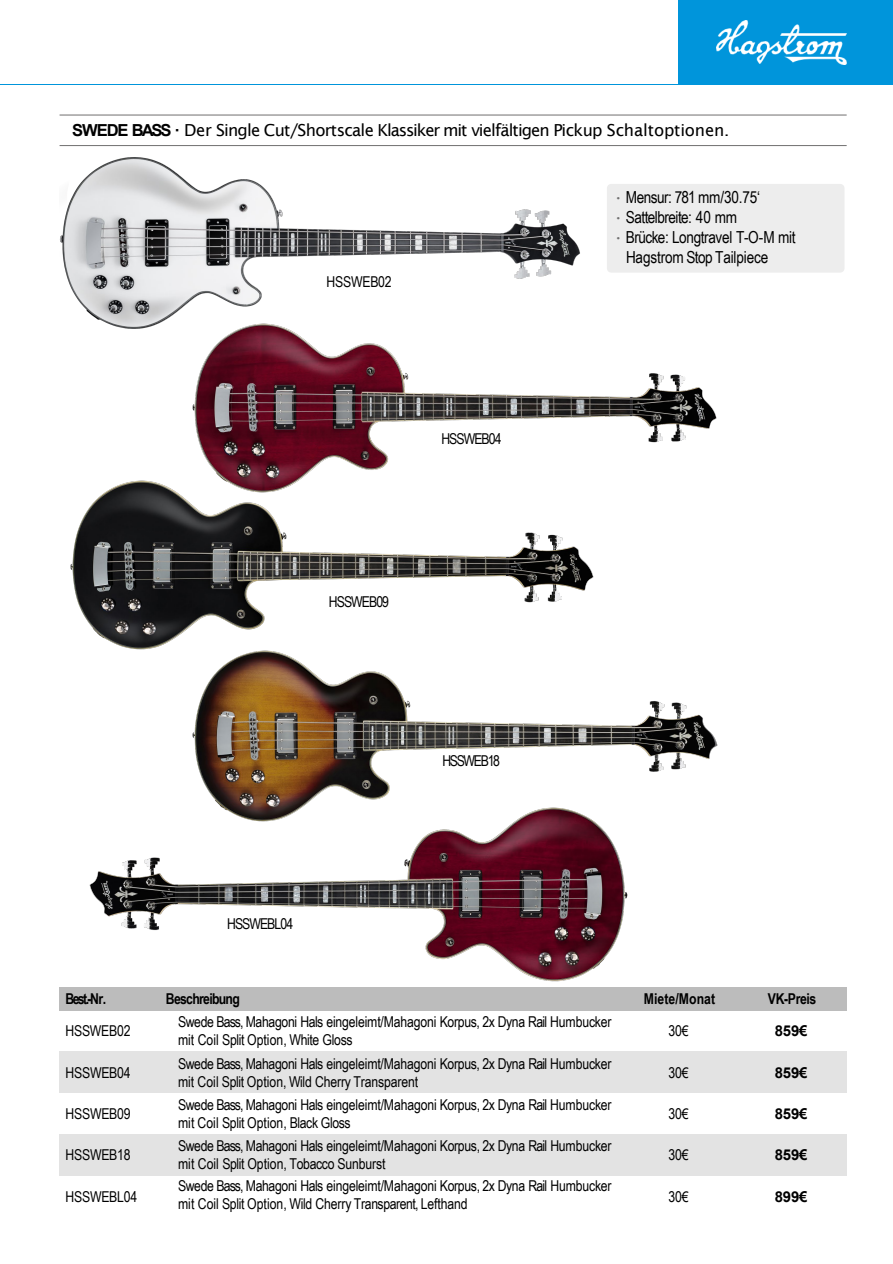
<style>
.page{position:relative;width:893px;height:1264px;background:#fff}
.page>*{position:absolute;margin:0;border:0;box-sizing:border-box;transform-origin:0 0}
.t1{font:16.5px/19.8px "Arial Narrow";letter-spacing:-.02em;color:#000}
.t2{font:16.5px "Lucida Sans";letter-spacing:-.045em;color:#000}
.t3{font:15px/18px "Arial Narrow";letter-spacing:-.015em;color:#000}
.t4{font:700 15px "Arial Narrow";letter-spacing:-.035em;color:#000}
.t5{font:15px "Arial Narrow";letter-spacing:-.065em;color:#000}
.t6{font:700 15px "Arial";letter-spacing:-.015em;color:#000}
.t7{font:700 15px "Arial Narrow";letter-spacing:.005em;color:#000}
.t8{font:15px "Arial Narrow";letter-spacing:-.085em;color:#000}
.s1{font-family:"Arial";font-weight:700}
.s2{font-family:"Lucida Sans";color:#706f6f}
</style>
<div class="page">
<div style="left:678px;top:0;width:214px;height:84px;background:#0095db"></div>
<hr style="left:0;top:84px;width:892px;height:1px;background:#0095db">
<img style="left:716px;top:20px;width:130px;height:45px">
<hr style="left:60px;top:115px;width:786px;height:1px;background:#706f6f">
<hr style="left:60px;top:145px;width:786px;height:1px;background:#706f6f">
<div style="left:607px;top:184px;width:237px;height:88px;background:#ededed"></div>
<div style="left:60px;top:987px;width:94px;height:23px;background:#bcbcbc"></div>
<div style="left:154px;top:987px;width:478px;height:23px;background:#bcbcbc"></div>
<div style="left:632px;top:987px;width:106px;height:23px;background:#bcbcbc"></div>
<div style="left:738px;top:987px;width:108px;height:23px;background:#bcbcbc"></div>
<div style="left:60px;top:1051px;width:94px;height:41px;background:#e3e3e3"></div>
<div style="left:154px;top:1051px;width:478px;height:41px;background:#e3e3e3"></div>
<div style="left:632px;top:1051px;width:106px;height:41px;background:#e3e3e3"></div>
<div style="left:738px;top:1051px;width:108px;height:41px;background:#e3e3e3"></div>
<div style="left:60px;top:1134px;width:94px;height:41px;background:#e3e3e3"></div>
<div style="left:154px;top:1134px;width:478px;height:41px;background:#e3e3e3"></div>
<div style="left:632px;top:1134px;width:106px;height:41px;background:#e3e3e3"></div>
<div style="left:738px;top:1134px;width:108px;height:41px;background:#e3e3e3"></div>
<img style="left:60px;top:157px;width:520px;height:172px">
<img style="left:192px;top:324px;width:524px;height:156px">
<img style="left:71px;top:480px;width:522px;height:169px">
<img style="left:192px;top:650px;width:525px;height:157px">
<img style="left:90px;top:807px;width:537px;height:174px">
<p class="t2" style="left:72px;top:121px;width:658px"><span class="s1">SWEDE BASS ·</span> Der Single Cut/Shortscale Klassiker mit vielfältigen Pickup Schaltoptionen.</p>
<p class="t3" style="left:326px;top:272px;width:67px">HSSWEB02</p>
<p class="t5" style="left:441px;top:428px;width:62px">HSSWEB04</p>
<p class="t5" style="left:329px;top:591px;width:62px">HSSWEB09</p>
<p class="t8" style="left:442px;top:749px;width:59px">HSSWEB18</p>
<p class="t5" style="left:227px;top:912px;width:68px">HSSWEBL04</p>
<p class="t1" style="left:613px;top:187px;width:148px"><span class="s2">•</span>Mensur: 781mm/30.75‘</p>
<p class="t1" style="left:613px;top:207px;width:125px"><span class="s2">•</span> Sattelbreite: 40 mm</p>
<p class="t1" style="left:626px;top:226px;width:171px;text-indent:-13px"><span class="s2">•</span> Brücke: Longtravel T-O-M mit<br>Hagstrom Stop Tailpiece</p>
<p class="t4" style="left:65px;top:987px;width:42px">Best.-Nr.</p>
<p class="t4" style="left:166px;top:987px;width:75px">Beschreibung</p>
<p class="t7" style="left:643px;top:987px;width:73px">Miete/Monat</p>
<p class="t4" style="left:767px;top:987px;width:50px">VK-Preis</p>
<p class="t3" style="left:65px;top:1021px;width:67px">HSSWEB02</p>
<p class="t3" style="left:178px;top:1012px;width:435px">Swede Bass, Mahagoni Hals eingeleimt/Mahagoni Korpus, 2x Dyna Rail Humbucker mit Coil Split Option, White Gloss</p>
<p class="t3" style="left:668px;top:1021px;width:22px">30€</p>
<p class="t6" style="left:774px;top:1020px;width:34px">859€</p>
<p class="t3" style="left:65px;top:1062px;width:67px">HSSWEB04</p>
<p class="t3" style="left:178px;top:1053px;width:435px">Swede Bass, Mahagoni Hals eingeleimt/Mahagoni Korpus, 2x Dyna Rail Humbucker mit Coil Split Option, Wild Cherry Transparent</p>
<p class="t3" style="left:668px;top:1062px;width:22px">30€</p>
<p class="t6" style="left:774px;top:1061px;width:34px">859€</p>
<p class="t3" style="left:65px;top:1103px;width:67px">HSSWEB09</p>
<p class="t3" style="left:178px;top:1094px;width:435px">Swede Bass, Mahagoni Hals eingeleimt/Mahagoni Korpus, 2x Dyna Rail Humbucker mit Coil Split Option, Black Gloss</p>
<p class="t3" style="left:668px;top:1103px;width:22px">30€</p>
<p class="t6" style="left:774px;top:1102px;width:34px">859€</p>
<p class="t3" style="left:65px;top:1145px;width:67px">HSSWEB18</p>
<p class="t3" style="left:178px;top:1136px;width:435px">Swede Bass, Mahagoni Hals eingeleimt/Mahagoni Korpus, 2x Dyna Rail Humbucker mit Coil Split Option, Tobacco Sunburst</p>
<p class="t3" style="left:668px;top:1145px;width:22px">30€</p>
<p class="t6" style="left:774px;top:1144px;width:34px">859€</p>
<p class="t3" style="left:66px;top:1186px;width:73px">HSSWEBL04</p>
<p class="t3" style="left:178px;top:1176px;width:435px">Swede Bass, Mahagoni Hals eingeleimt/Mahagoni Korpus, 2x Dyna Rail Humbucker mit Coil Split Option, Wild Cherry Transparent, Lefthand</p>
<p class="t3" style="left:668px;top:1186px;width:22px">30€</p>
<p class="t6" style="left:774px;top:1185px;width:34px">899€</p>
</div>
